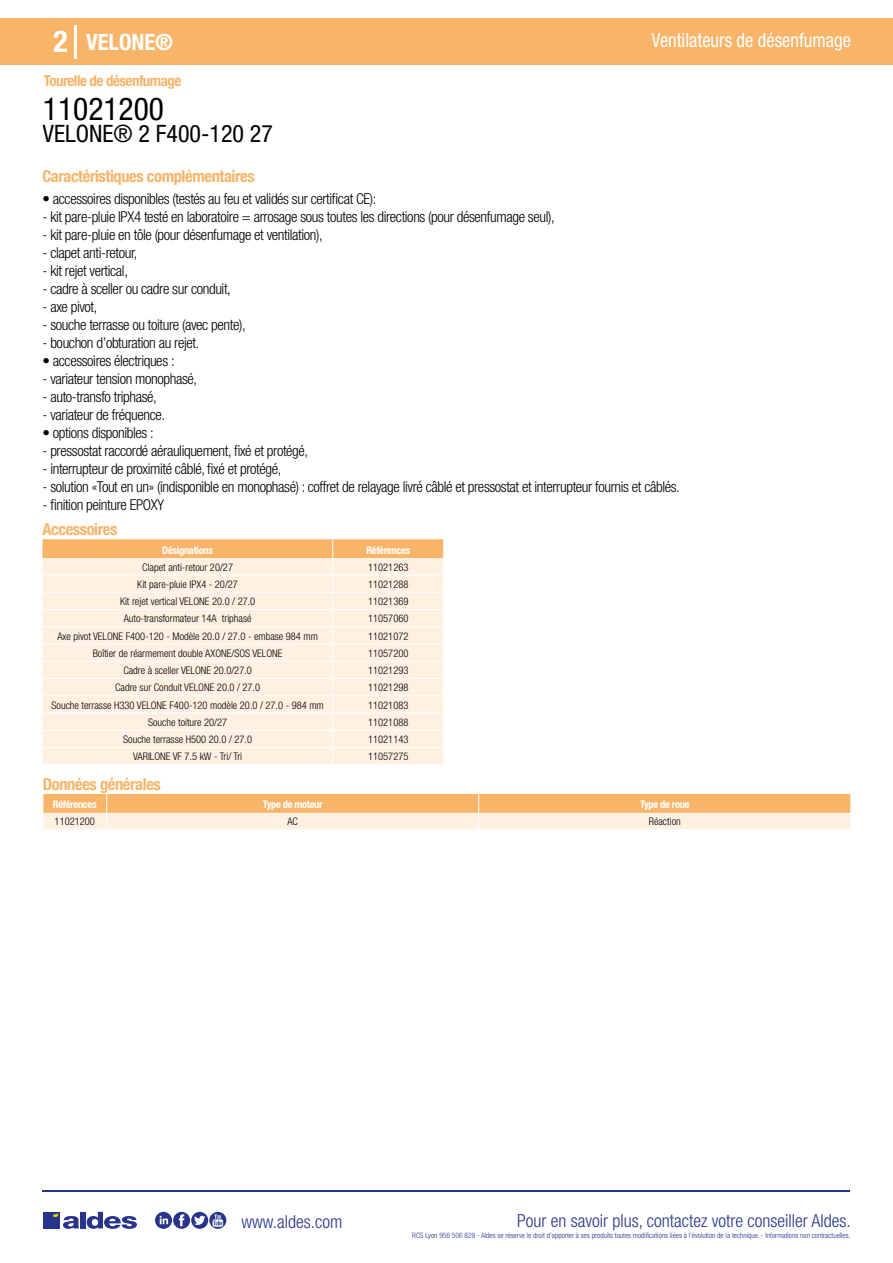
<style>
.page{position:relative;width:893px;height:1263px;background:#fff}
.page>*{position:absolute;margin:0;border:0;box-sizing:border-box;transform-origin:0 0}
.t1{font:condensed 31.5px "Helvetica Neue LT Std";color:#000}
.t2{font:700 condensed 30px "Helvetica Neue LT Std";color:#fff}
.t3{font:condensed 24px "Helvetica Neue LT Std";color:#000}
.t4{font:700 condensed 22.5px "Helvetica Neue LT Std";color:#fff}
.t5{font:condensed 19.5px "Helvetica Neue LT Std";color:#fff;scale:.95 1}
.t6{font:300 condensed 18px "Helvetica Neue";color:#28348b}
.t7{font:700 condensed 16.5px "Helvetica Neue LT Std";letter-spacing:-.025em;color:#f8b469}
.t8{font:300 condensed 15px "Helvetica Neue LT Std";letter-spacing:-.025em;color:#000}
.t9{font:700 condensed 15px "Helvetica Neue LT Std";letter-spacing:-.035em;color:#f8b469}
.t10{font:300 condensed 10.5px "Helvetica Neue";color:#000}
.t11{font:700 condensed 10.5px "Helvetica Neue";letter-spacing:-.03em;color:#fff}
.t12{font:300 condensed 7.5px "Helvetica Neue";color:#28348b}
</style>
<div class="page">
<div style="left:0;top:18px;width:893px;height:46px;background:#f8b469"></div>
<hr style="left:74px;top:25px;width:2px;height:33px;background:#fff">
<hr style="left:43px;top:1190px;width:807px;height:1px;background:#28348b">
<svg style="left:155px;top:1212px;width:71px;height:17px"></svg>
<div style="left:43px;top:1212px;width:17px;height:16px;background:#28348b"></div>
<div style="left:80px;top:1212px;width:6px;height:16px;background:#28348b"></div>
<svg style="left:87px;top:1212px;width:50px;height:17px"></svg>
<svg style="left:53px;top:1213px;width:26px;height:16px"></svg>
<svg style="left:43px;top:539px;width:401px;height:225px;background:#fdecd9"></svg>
<svg style="left:43px;top:794px;width:808px;height:35px;background:#fad0a1"></svg>
<h2 class="t2" style="left:54px;top:24px;width:16px">2</h2>
<h3 class="t4" style="left:86px;top:28px;width:89px">VELONE®</h3>
<h3 class="t5" style="left:652px;top:29px;width:211px">Ventilateurs de désenfumage</h3>
<p class="t9" style="left:44px;top:71px;width:139px">Tourelle de désenfumage</p>
<h1 class="t1" style="left:43px;top:91px;width:122px">11021200</h1>
<h3 class="t3" style="left:43px;top:120px;width:231px">VELONE® 2 F400-120 27</h3>
<p class="t7" style="left:43px;top:166px;width:214px">Caractéristiques complémentaires</p>
<p class="t8" style="left:43px;top:190px;width:335px">• accessoires disponibles (testés au feu et validés sur certificat CE):</p>
<p class="t8" style="left:43px;top:208px;width:514px">- kit pare-pluie IPX4 testé en laboratoire = arrosage sous toutes les directions (pour désenfumage seul),</p>
<p class="t8" style="left:43px;top:226px;width:282px">- kit pare-pluie en tôle (pour désenfumage et ventilation),</p>
<p class="t8" style="left:43px;top:244px;width:96px">- clapet anti-retour,</p>
<p class="t8" style="left:43px;top:262px;width:87px">- kit rejet vertical,</p>
<p class="t8" style="left:43px;top:280px;width:190px">- cadre à sceller ou cadre sur conduit,</p>
<p class="t8" style="left:43px;top:298px;width:56px">- axe pivot,</p>
<p class="t8" style="left:43px;top:316px;width:205px">- souche terrasse ou toiture (avec pente),</p>
<p class="t8" style="left:43px;top:334px;width:158px">- bouchon d’obturation au rejet.</p>
<p class="t8" style="left:43px;top:352px;width:134px">• accessoires électriques :</p>
<p class="t8" style="left:43px;top:370px;width:156px">- variateur tension monophasé,</p>
<p class="t8" style="left:43px;top:388px;width:116px">- auto-transfo triphasé,</p>
<p class="t8" style="left:43px;top:406px;width:124px">- variateur de fréquence.</p>
<p class="t8" style="left:43px;top:424px;width:113px">• options disponibles :</p>
<p class="t8" style="left:43px;top:442px;width:267px">- pressostat raccordé aérauliquement, fixé et protégé,</p>
<p class="t8" style="left:43px;top:460px;width:240px">- interrupteur de proximité câblé, fixé et protégé,</p>
<p class="t8" style="left:43px;top:478px;width:639px">- solution «Tout en un» (indisponible en monophasé) : coffret de relayage livré câblé et pressostat et interrupteur fournis et câblés.</p>
<p class="t8" style="left:43px;top:496px;width:123px">- finition peinture EPOXY</p>
<p class="t7" style="left:43px;top:519px;width:76px">Accessoires</p>
<p class="t11" style="left:162px;top:544px;width:52px">Désignations</p>
<p class="t11" style="left:366px;top:544px;width:45px">Références</p>
<p class="t10" style="left:142px;top:561px;width:92px">Clapet anti-retour 20/27</p>
<p class="t10" style="left:368px;top:561px;width:42px">11021263</p>
<p class="t10" style="left:137px;top:578px;width:102px">Kit pare-pluie IPX4 - 20/27</p>
<p class="t10" style="left:368px;top:578px;width:42px">11021288</p>
<p class="t10" style="left:120px;top:595px;width:137px">Kit rejet vertical VELONE 20.0 / 27.0</p>
<p class="t10" style="left:368px;top:595px;width:42px">11021369</p>
<p class="t10" style="left:124px;top:613px;width:129px">Auto-transformateur 14A triphasé</p>
<p class="t10" style="left:368px;top:613px;width:42px">11057060</p>
<p class="t10" style="left:57px;top:630px;width:262px">Axe pivot VELONE F400-120 - Modèle 20.0 / 27.0 - embase 984 mm</p>
<p class="t10" style="left:368px;top:630px;width:42px">11021072</p>
<p class="t10" style="left:93px;top:647px;width:191px">Boîtier de réarmement double AXONE/SOS VELONE</p>
<p class="t10" style="left:368px;top:647px;width:42px">11057200</p>
<p class="t10" style="left:123px;top:664px;width:130px">Cadre à sceller VELONE 20.0/27.0</p>
<p class="t10" style="left:368px;top:664px;width:42px">11021293</p>
<p class="t10" style="left:115px;top:682px;width:147px">Cadre sur Conduit VELONE 20.0 / 27.0</p>
<p class="t10" style="left:368px;top:682px;width:42px">11021298</p>
<p class="t10" style="left:52px;top:699px;width:274px">Souche terrasse H330 VELONE F400-120 modèle 20.0 / 27.0 - 984 mm</p>
<p class="t10" style="left:368px;top:699px;width:42px">11021083</p>
<p class="t10" style="left:148px;top:716px;width:81px">Souche toiture 20/27</p>
<p class="t10" style="left:368px;top:716px;width:42px">11021088</p>
<p class="t10" style="left:123px;top:733px;width:130px">Souche terrasse H500 20.0 / 27.0</p>
<p class="t10" style="left:368px;top:733px;width:42px">11021143</p>
<p class="t10" style="left:133px;top:751px;width:111px">VARILONE VF 7.5 kW - Tri/ Tri</p>
<p class="t10" style="left:368px;top:751px;width:42px">11057275</p>
<p class="t7" style="left:43px;top:774px;width:119px">Données générales</p>
<p class="t11" style="left:53px;top:798px;width:45px">Références</p>
<p class="t11" style="left:263px;top:798px;width:62px">Type de moteur</p>
<p class="t11" style="left:640px;top:798px;width:51px">Type de roue</p>
<p class="t10" style="left:55px;top:815px;width:42px">11021200</p>
<p class="t10" style="left:287px;top:815px;width:12px">AC</p>
<p class="t10" style="left:649px;top:815px;width:34px">Réaction</p>
<p class="t6" style="left:241px;top:1211px;width:102px">www.aldes.com</p>
<p class="t6" style="left:517px;top:1211px;width:335px">Pour en savoir plus, contactez votre conseiller Aldes.</p>
<p class="t12" style="left:412px;top:1230px;width:440px">RCS Lyon 956 506 828 - Aldes se réserve le droit d’apporter à ses produits toutes modifications liées à l’évolution de la technique. - Informations non contractuelles.</p>
</div>
